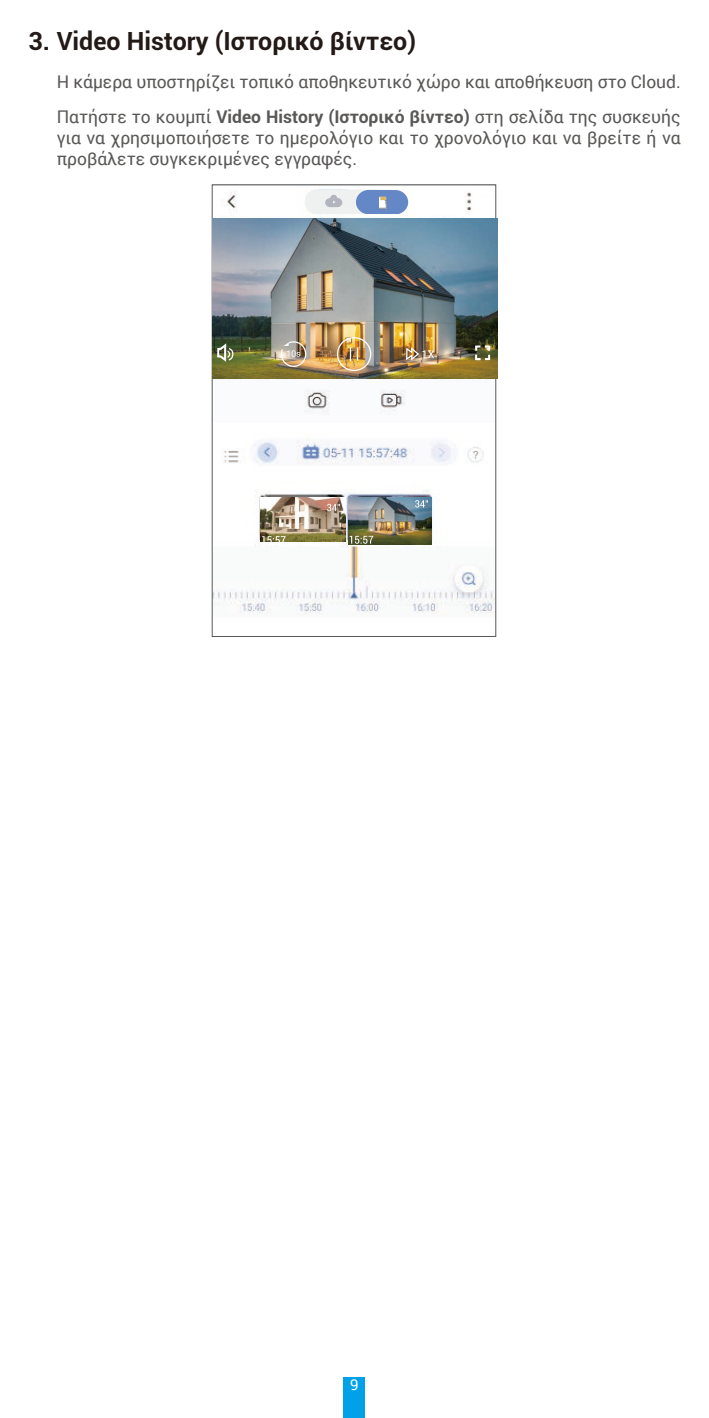
<style>
.page{position:relative;width:709px;height:1418px;background:#fff}
.page>*{position:absolute;margin:0;border:0;box-sizing:border-box;transform-origin:0 0}
.t1{font:700 25px "Roboto";color:#231916}
.t2{font:17.5px/35.2px "Roboto";color:#595857}
.t3{font:15px "Roboto";color:#fff}
.s1{font-weight:700}
</style>
<div class="page">
<div style="left:344px;top:1376px;width:21px;height:41px;background:#00a1e9"></div>
<img style="left:212px;top:189px;width:283px;height:448px">
<img style="left:212px;top:218px;width:285px;height:160px">
<img style="left:348px;top:497px;width:83px;height:47px">
<svg style="left:349px;top:535px;width:24px;height:8px"></svg>
<svg style="left:415px;top:500px;width:13px;height:7px"></svg>
<img style="left:260px;top:497px;width:85px;height:44px">
<svg style="left:262px;top:536px;width:23px;height:8px"></svg>
<svg style="left:327px;top:504px;width:13px;height:7px"></svg>
<svg style="left:216px;top:341px;width:17px;height:23px"></svg>
<svg style="left:280px;top:340px;width:27px;height:27px"></svg>
<img style="left:336px;top:336px;width:98px;height:36px">
<svg style="left:474px;top:344px;width:17px;height:17px"></svg>
<div style="left:305px;top:190px;width:103px;height:24px;background:#eff1f0;border-radius:13px"></div>
<svg style="left:356px;top:190px;width:52px;height:24px"></svg>
<div style="left:305px;top:189px;width:51px;height:25px;background:#eff1f0;border-radius:13px"></div>
<div style="left:325px;top:198px;width:17px;height:9px;background:#b2b5bd;border-radius:5px"></div>
<svg style="left:330px;top:195px;width:7px;height:9px"></svg>
<h1 class="t1" style="left:28px;top:23px;width:389px">3. Video History (Ιστορικό βίντεο)</h1>
<p class="t2" style="left:57px;top:63px;width:625px">Η κάμερα υποστηρίζει τοπικό αποθηκευτικό χώρο και αποθήκευση στο Cloud.<br>Πατήστε το κουμπί <span class="s1">Video History (Ιστορικό βίντεο)</span> στη σελίδα της συσκευής</p>
<p class="t2" style="left:57px;top:126px;width:625px;line-height:21px">για να χρησιμοποιήσετε το ημερολόγιο και το χρονολόγιο και να βρείτε ή να προβάλετε συγκεκριμένες εγγραφές.</p>
<p class="t3" style="left:350px;top:1373px;width:10px">9</p>
</div>
